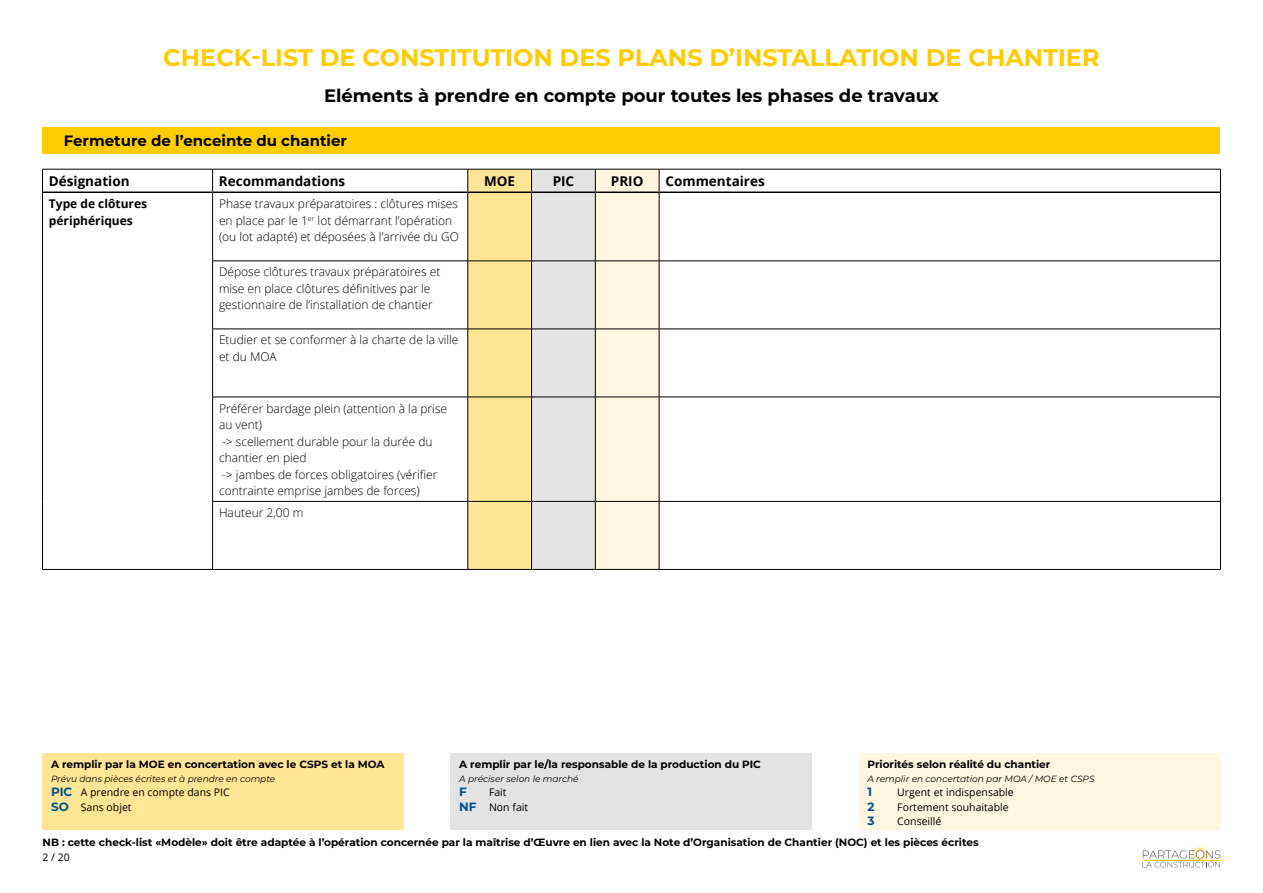
<style>
.page{position:relative;width:1263px;height:893px;background:#fff}
.page>*{position:absolute;margin:0;border:0;box-sizing:border-box;transform-origin:0 0}
.t1{font:700 24px "Montserrat";color:#fc0}
.t2{font:700 18px "Montserrat";color:#000}
.t3{font:700 15px "Montserrat";color:#000}
.t4{font:700 13.5px "Open Sans";color:#000}
.t5{font:300 12px/16.5px "Open Sans";color:#000}
.t6{font:700 12px/16.5px "Open Sans";color:#000}
.t7{font:700 12px "Montserrat";color:#00528d}
.t8{font:700 10.5px "Montserrat";color:#000}
.t9{font:10.5px/14.4px "Open Sans";color:#000}
.t10{font:italic 9px "Montserrat";color:#000}
.s1{font-family:"Montserrat";font-weight:700;font-size:12px;color:#00528d}
</style>
<div class="page">
<div style="left:43px;top:753px;width:361px;height:76px;background:#ffe596"></div>
<div style="left:451px;top:753px;width:361px;height:76px;background:#e3e3e3"></div>
<div style="left:859px;top:753px;width:361px;height:76px;background:#fff7e2"></div>
<svg style="left:1142px;top:846px;width:78px;height:21px"></svg>
<hr style="left:1143px;top:860px;width:77px;height:1px;background:#fc0">
<div style="left:43px;top:127px;width:1177px;height:27px;background:#fc0"></div>
<svg style="left:212px;top:170px;width:1px;height:22px"></svg>
<svg style="left:467px;top:170px;width:193px;height:399px;background:#f3e8c7"></svg>
<hr style="left:42px;top:192px;width:1px;height:69px;background:#000">
<hr style="left:42px;top:261px;width:1px;height:68px;background:#000">
<hr style="left:42px;top:329px;width:1px;height:68px;background:#000">
<hr style="left:42px;top:397px;width:1px;height:104px;background:#000">
<hr style="left:42px;top:501px;width:1px;height:68px;background:#000">
<hr style="left:212px;top:193px;width:1px;height:68px;background:#000">
<hr style="left:467px;top:193px;width:1px;height:68px;background:#000">
<hr style="left:531px;top:193px;width:1px;height:68px;background:#000">
<hr style="left:595px;top:193px;width:1px;height:68px;background:#000">
<hr style="left:659px;top:193px;width:1px;height:68px;background:#000">
<hr style="left:1220px;top:192px;width:1px;height:69px;background:#000">
<hr style="left:212px;top:261px;width:256px;height:1px;background:#000">
<hr style="left:212px;top:261px;width:1px;height:68px;background:#000">
<hr style="left:468px;top:261px;width:63px;height:1px;background:#000">
<hr style="left:467px;top:261px;width:1px;height:68px;background:#000">
<hr style="left:531px;top:261px;width:64px;height:1px;background:#000">
<hr style="left:531px;top:261px;width:1px;height:68px;background:#000">
<hr style="left:595px;top:261px;width:64px;height:1px;background:#000">
<hr style="left:595px;top:261px;width:1px;height:68px;background:#000">
<hr style="left:659px;top:261px;width:562px;height:1px;background:#000">
<hr style="left:659px;top:261px;width:1px;height:68px;background:#000">
<hr style="left:1220px;top:261px;width:1px;height:68px;background:#000">
<hr style="left:212px;top:329px;width:256px;height:1px;background:#000">
<hr style="left:212px;top:329px;width:1px;height:68px;background:#000">
<hr style="left:468px;top:329px;width:63px;height:1px;background:#000">
<hr style="left:467px;top:329px;width:1px;height:68px;background:#000">
<hr style="left:531px;top:329px;width:64px;height:1px;background:#000">
<hr style="left:531px;top:329px;width:1px;height:68px;background:#000">
<hr style="left:595px;top:329px;width:64px;height:1px;background:#000">
<hr style="left:595px;top:329px;width:1px;height:68px;background:#000">
<hr style="left:659px;top:329px;width:562px;height:1px;background:#000">
<hr style="left:659px;top:329px;width:1px;height:68px;background:#000">
<hr style="left:1220px;top:329px;width:1px;height:68px;background:#000">
<hr style="left:212px;top:397px;width:256px;height:1px;background:#000">
<hr style="left:212px;top:397px;width:1px;height:104px;background:#000">
<hr style="left:468px;top:397px;width:63px;height:1px;background:#000">
<hr style="left:467px;top:397px;width:1px;height:104px;background:#000">
<hr style="left:531px;top:397px;width:64px;height:1px;background:#000">
<hr style="left:531px;top:397px;width:1px;height:104px;background:#000">
<hr style="left:595px;top:397px;width:64px;height:1px;background:#000">
<hr style="left:595px;top:397px;width:1px;height:104px;background:#000">
<hr style="left:659px;top:397px;width:562px;height:1px;background:#000">
<hr style="left:659px;top:397px;width:1px;height:104px;background:#000">
<hr style="left:1220px;top:397px;width:1px;height:104px;background:#000">
<hr style="left:212px;top:501px;width:256px;height:1px;background:#000">
<hr style="left:212px;top:502px;width:1px;height:67px;background:#000">
<hr style="left:468px;top:501px;width:63px;height:1px;background:#000">
<hr style="left:467px;top:502px;width:1px;height:67px;background:#000">
<hr style="left:531px;top:501px;width:64px;height:1px;background:#000">
<hr style="left:531px;top:502px;width:1px;height:67px;background:#000">
<hr style="left:595px;top:501px;width:64px;height:1px;background:#000">
<hr style="left:595px;top:502px;width:1px;height:67px;background:#000">
<hr style="left:659px;top:501px;width:562px;height:1px;background:#000">
<hr style="left:659px;top:502px;width:1px;height:67px;background:#000">
<hr style="left:1220px;top:502px;width:1px;height:67px;background:#000">
<hr style="left:42px;top:569px;width:171px;height:1px;background:#000">
<hr style="left:213px;top:569px;width:255px;height:1px;background:#000">
<hr style="left:468px;top:569px;width:63px;height:1px;background:#000">
<hr style="left:531px;top:569px;width:64px;height:1px;background:#000">
<hr style="left:595px;top:569px;width:64px;height:1px;background:#000">
<hr style="left:659px;top:569px;width:562px;height:1px;background:#000">
<hr style="left:42px;top:169px;width:171px;height:1px;background:#000">
<svg style="left:42px;top:169px;width:1px;height:23px"></svg>
<hr style="left:213px;top:169px;width:255px;height:1px;background:#000">
<hr style="left:468px;top:169px;width:63px;height:1px;background:#000">
<hr style="left:531px;top:169px;width:64px;height:1px;background:#000">
<hr style="left:595px;top:169px;width:64px;height:1px;background:#000">
<hr style="left:659px;top:169px;width:562px;height:1px;background:#000">
<svg style="left:1220px;top:169px;width:1px;height:23px"></svg>
<hr style="left:43px;top:192px;width:170px;height:1px;background:#000">
<hr style="left:213px;top:192px;width:255px;height:1px;background:#000">
<hr style="left:468px;top:192px;width:63px;height:1px;background:#000">
<hr style="left:531px;top:192px;width:64px;height:1px;background:#000">
<hr style="left:595px;top:192px;width:64px;height:1px;background:#000">
<hr style="left:659px;top:192px;width:561px;height:1px;background:#000">
<h1 class="t1" style="left:163px;top:40px;width:938px">CHECK-LIST DE CONSTITUTION DES PLANS D’INSTALLATION DE CHANTIER</h1>
<h2 class="t2" style="left:324px;top:83px;width:616px">Eléments à prendre en compte pour toutes les phases de travaux</h2>
<p class="t3" style="left:64px;top:130px;width:285px">Fermeture de l’enceinte du chantier</p>
<p class="t4" style="left:49px;top:171px;width:82px">Désignation</p>
<p class="t4" style="left:219px;top:171px;width:128px">Recommandations</p>
<p class="t4" style="left:484px;top:171px;width:33px">MOE</p>
<p class="t4" style="left:553px;top:171px;width:23px">PIC</p>
<p class="t4" style="left:611px;top:171px;width:34px">PRIO</p>
<p class="t4" style="left:665px;top:171px;width:101px">Commentaires</p>
<p class="t6" style="left:49px;top:195px;width:100px">Type de clôtures périphériques</p>
<p class="t5" style="left:219px;top:195px;width:241px">Phase travaux préparatoires : clôtures mises en place par le 1<sup>er</sup> lot démarrant l’opération (ou lot adapté) et déposées à l’arrivée du GO</p>
<p class="t5" style="left:219px;top:263px;width:223px">Dépose clôtures travaux préparatoires et mise en place clôtures définitives par le gestionnaire de l’installation de chantier</p>
<p class="t5" style="left:219px;top:332px;width:241px">Etudier et se conformer à la charte de la ville et du MOA</p>
<p class="t5" style="left:219px;top:400px;width:230px">Préférer bardage plein (attention à la prise au vent)<br>-&gt; scellement durable pour la durée du chantier en pied<br>-&gt; jambes de forces obligatoires (vérifier contrainte emprise jambes de forces)</p>
<p class="t5" style="left:219px;top:504px;width:86px">Hauteur 2,00 m</p>
<p class="t8" style="left:459px;top:756px;width:303px">A remplir par le/la responsable de la production du PIC</p>
<p class="t10" style="left:459px;top:772px;width:121px">A préciser selon le marché</p>
<p class="t7" style="left:459px;top:783px;width:9px">F</p>
<p class="t8" style="left:51px;top:756px;width:335px">A remplir par la MOE en concertation avec le CSPS et la MOA</p>
<p class="t10" style="left:51px;top:772px;width:226px">Prévu dans pièces écrites et à prendre en compte</p>
<p class="t9" style="left:51px;top:785px;width:180px"><span class="s1">PIC</span> A prendre en compte dans PIC<br><span class="s1">SO</span> Sans objet</p>
<p class="t8" style="left:867px;top:756px;width:184px">Priorités selon réalité du chantier</p>
<p class="t10" style="left:867px;top:772px;width:229px">A remplir en concertation par MOA / MOE et CSPS</p>
<p class="t7" style="left:867px;top:783px;width:6px">1</p>
<p class="t9" style="left:897px;top:785px;width:118px">Urgent et indispensable</p>
<p class="t7" style="left:867px;top:798px;width:9px">2</p>
<p class="t9" style="left:897px;top:799px;width:113px">Fortement souhaitable</p>
<p class="t7" style="left:867px;top:812px;width:9px">3</p>
<p class="t9" style="left:897px;top:814px;width:46px">Conseillé</p>
<p class="t8" style="left:43px;top:835px;width:937px">NB : cette check-list «Modèle» doit être adaptée à l’opération concernée par la maîtrise d’Œuvre en lien avec la Note d’Organisation de Chantier (NOC) et les pièces écrites</p>
<p class="t9" style="left:459px;top:785px;width:70px;text-indent:30px">Fait<br><span class="s1">NF</span> Non fait</p>
<p class="t9" style="left:43px;top:850px;width:29px">2 / 20</p>
</div>
